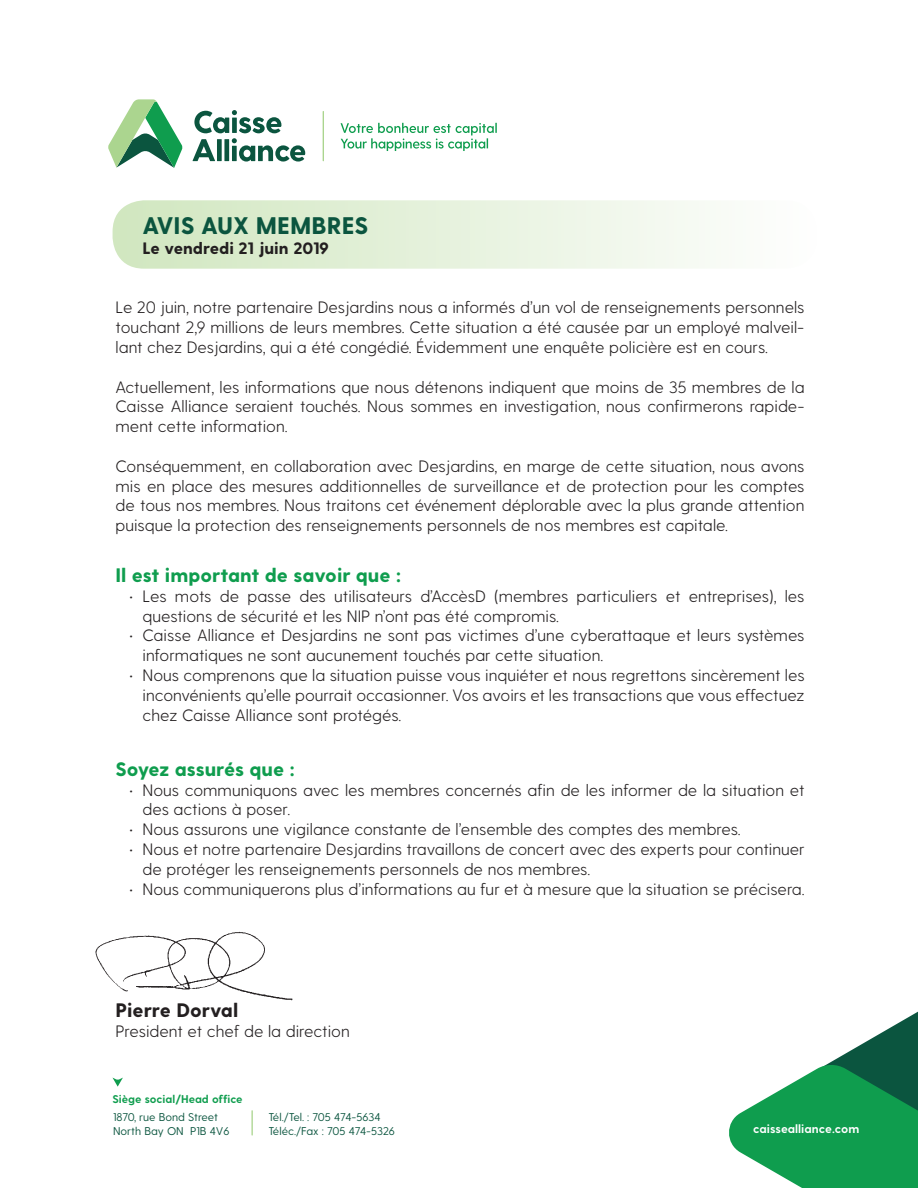
<style>
.page{position:relative;width:918px;height:1188px;background:#fff}
.page>*{position:absolute;margin:0;border:0;box-sizing:border-box;transform-origin:0 0}
.t1{font:800 24px "Greycliff CF";color:#0b553f}
.t2{font:800 19.5px "Greycliff CF";color:#0f9d4e}
.t3{font:800 19.5px "Greycliff CF";color:#231f20}
.t4{font:300 16.5px/19.8px "Greycliff CF";color:#231f20;text-align:justify}
.t5{font:800 16.5px "Greycliff CF";color:#231f20}
.t6{font:700 12px "Greycliff CF";color:#fff}
.t7{font:11.25px/13.5px "Greycliff CF";color:#0b553f}
.t8{font:700 11.25px "Greycliff CF";color:#0f9d4e}
</style>
<div class="page">
<svg style="left:729px;top:1011px;width:189px;height:177px"></svg>
<hr style="left:251px;top:1111px;width:2px;height:24px;background:#abd58f">
<svg style="left:113px;top:1078px;width:10px;height:9px"></svg>
<svg style="left:193px;top:110px;width:112px;height:52px"></svg>
<svg style="left:108px;top:99px;width:75px;height:69px"></svg>
<hr style="left:323px;top:111px;width:1px;height:50px;background:#abd58f">
<svg style="left:341px;top:123px;width:156px;height:28px"></svg>
<div style="left:113px;top:200px;width:704px;height:69px;background:linear-gradient(to right,#d0e6bf,#fefefe);border-radius:32px"></div>
<img style="left:95px;top:931px;width:198px;height:70px">
<h1 class="t1" style="left:143px;top:211px;width:228px">AVIS AUX MEMBRES</h1>
<p class="t5" style="left:143px;top:238px;width:188px">Le vendredi 21 juin 2019</p>
<p class="t4" style="left:116px;top:298px;width:691px">Le 20 juin, notre partenaire Desjardins nous a informés d’un vol de renseignements personnels touchant 2,9 millions de leurs membres. Cette situation a été causée par un employé malveil&shy;lant chez Desjardins, qui a été congédié. Évidemment une enquête policière est en cours.</p>
<p class="t4" style="left:116px;top:377px;width:691px">Actuellement, les informations que nous détenons indiquent que moins de 35 membres de la Caisse Alliance seraient touchés. Nous sommes en investigation, nous confirmerons rapide&shy;ment cette information.</p>
<p class="t4" style="left:116px;top:456px;width:691px">Conséquemment, en collaboration avec Desjardins, en marge de cette situation, nous avons mis en place des mesures additionnelles de surveillance et de protection pour les comptes de tous nos membres. Nous traitons cet événement déplorable avec la plus grande attention puisque la protection des renseignements personnels de nos membres est capitale.</p>
<p class="t2" style="left:116px;top:563px;width:287px">Il est important de savoir que :</p>
<p class="t4" style="left:143px;top:586px;width:663px;text-indent:-13px">• Les mots de passe des utilisateurs d’AccèsD (membres particuliers et entreprises), les questions de sécurité et les NIP n’ont pas été compromis.</p>
<p class="t4" style="left:143px;top:626px;width:664px;text-indent:-13px">• Caisse Alliance et Desjardins ne sont pas victimes d’une cyberattaque et leurs systèmes informatiques ne sont aucunement touchés par cette situation.</p>
<p class="t4" style="left:143px;top:666px;width:664px;text-indent:-13px">• Nous comprenons que la situation puisse vous inquiéter et nous regrettons sincèrement les inconvénients qu’elle pourrait occasionner. Vos avoirs et les transactions que vous effectuez chez Caisse Alliance sont protégés.</p>
<p class="t2" style="left:116px;top:757px;width:181px">Soyez assurés que :</p>
<p class="t4" style="left:143px;top:780px;width:664px;text-indent:-13px">• Nous communiquons avec les membres concernés afin de les informer de la situation et des actions à poser.</p>
<p class="t4" style="left:129px;top:820px;width:613px">• Nous assurons une vigilance constante de l’ensemble des comptes des membres.</p>
<p class="t4" style="left:143px;top:840px;width:664px;text-indent:-13px">• Nous et notre partenaire Desjardins travaillons de concert avec des experts pour continuer de protéger les renseignements personnels de nos membres.</p>
<p class="t4" style="left:129px;top:879px;width:677px">• Nous communiquerons plus d’informations au fur et à mesure que la situation se précisera.</p>
<p class="t3" style="left:116px;top:998px;width:124px">Pierre Dorval</p>
<p class="t4" style="left:116px;top:1021px;width:236px">President et chef de la direction</p>
<p class="t8" style="left:112px;top:1092px;width:132px">Siège social/Head office</p>
<p class="t7" style="left:268px;top:1111px;width:128px">Tél./Tel. : 705 474-5634<br>Téléc./Fax : 705 474-5326</p>
<p class="t7" style="left:113px;top:1111px;width:118px">1870, rue Bond Street<br>North Bay ON P1B 4V6</p>
<p class="t6" style="left:753px;top:1122px;width:108px">caissealliance.com</p>
</div>
